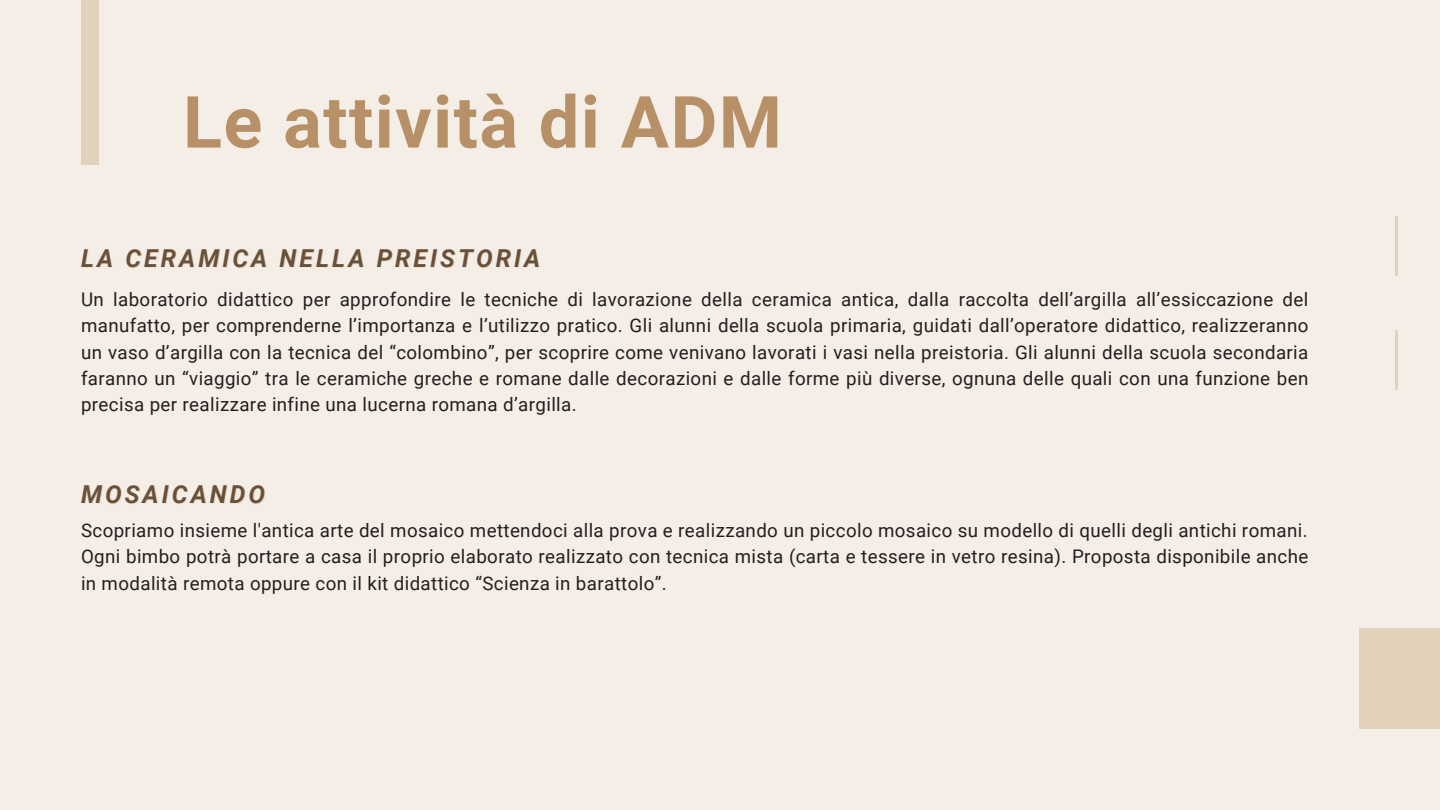
<style>
.page{position:relative;width:1440px;height:810px;background:#f4eee7}
.page>*{position:absolute;margin:0;border:0;box-sizing:border-box;transform-origin:0 0}
.t1{font:700 72px "Roboto";letter-spacing:.02em;color:#b89068}
.t2{font:italic 700 24.7px "Roboto";letter-spacing:.12em;color:#695039}
.t3{font:18.8px/26.2px "Roboto";letter-spacing:.02em;color:#251e20;text-align:justify}
</style>
<div class="page">
<hr style="left:1395px;top:330px;width:3px;height:60px;background:#e2d2bb">
<hr style="left:1395px;top:216px;width:3px;height:60px;background:#e2d2bb">
<div style="left:1359px;top:628px;width:81px;height:101px;background:#e2d2bb"></div>
<div style="left:81px;top:0;width:18px;height:165px;background:#e2d2bb"></div>
<h1 class="t1" style="left:183px;top:81px;width:600px">Le attività di ADM</h1>
<h2 class="t2" style="left:81px;top:244px;width:461px">LA CERAMICA NELLA PREISTORIA</h2>
<p class="t3" style="left:81px;top:287px;width:1229px">Un laboratorio didattico per approfondire le tecniche di lavorazione della ceramica antica, dalla raccolta dell’argilla all’essiccazione del manufatto, per comprenderne l’importanza e l’utilizzo pratico. Gli alunni della scuola primaria, guidati dall’operatore didattico, realizzeranno un vaso d’argilla con la tecnica del “colombino”, per scoprire come venivano lavorati i vasi nella preistoria. Gli alunni della scuola secondaria faranno un “viaggio” tra le ceramiche greche e romane dalle decorazioni e dalle forme più diverse, ognuna delle quali con una funzione ben precisa per realizzare infine una lucerna romana d’argilla.</p>
<h2 class="t2" style="left:81px;top:480px;width:186px">MOSAICANDO</h2>
<p class="t3" style="left:81px;top:518px;width:1229px">Scopriamo insieme l'antica arte del mosaico mettendoci alla prova e realizzando un piccolo mosaico su modello di quelli degli antichi romani.<br>Ogni bimbo potrà portare a casa il proprio elaborato realizzato con tecnica mista (carta e tessere in vetro resina). Proposta disponibile anche in modalità remota oppure con il kit didattico “Scienza in barattolo”.</p>
</div>
